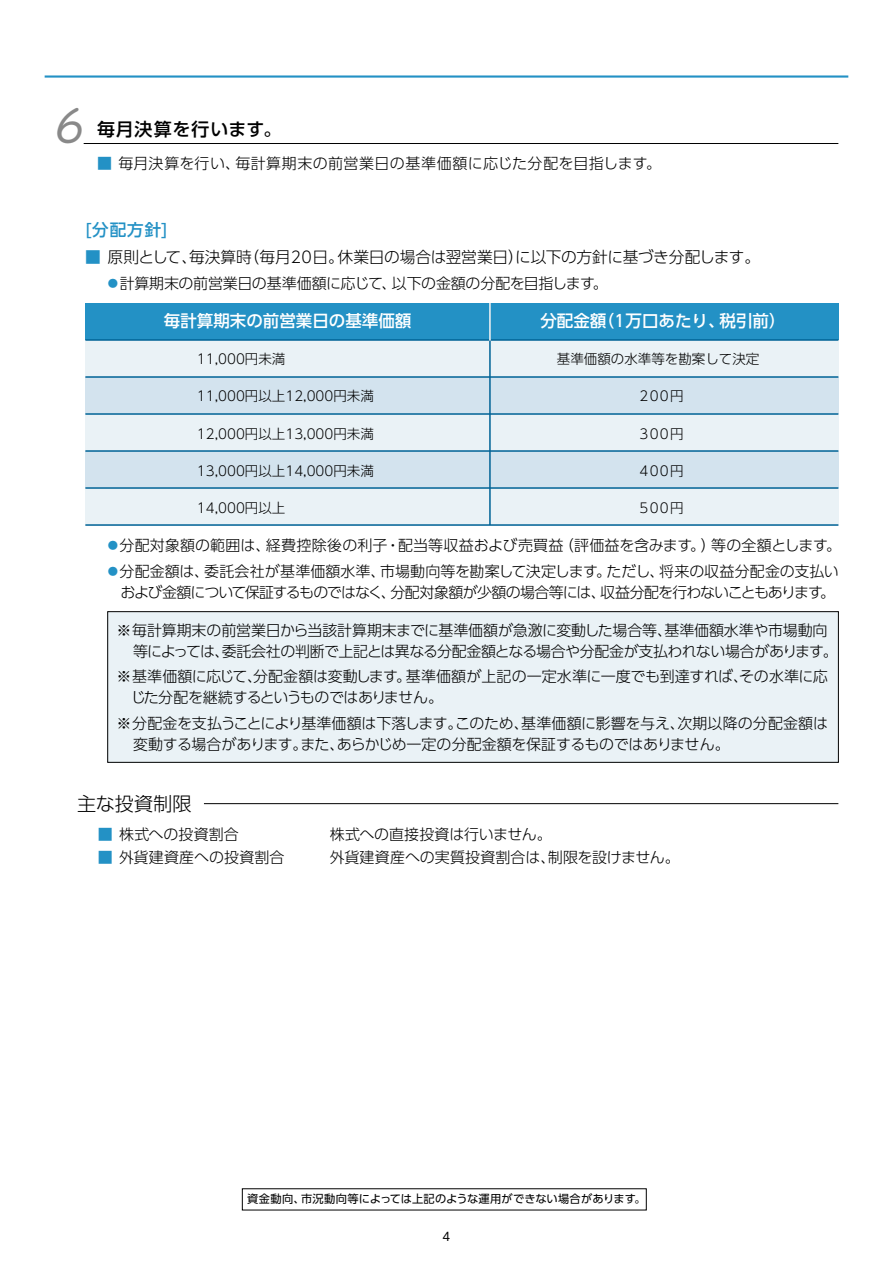
<style>
.page{position:relative;width:893px;height:1263px;background:#fff}
.page>*{position:absolute;margin:0;border:0;box-sizing:border-box;transform-origin:0 0}
.t1{font:italic 48px "UD Digi Kyo";color:#898989}
.t2{font:300 19.2px "UD Shin Go Pro";letter-spacing:.005em;color:#000}
.t3{font:500 18px "UD Shin Go Pro";letter-spacing:.035em;color:#000}
.t4{font:500 16.5px "UD Shin Go Pro";color:#fff}
.t5{font:500 16.5px "UD Shin Go Pro";color:#2391c5}
.t6{font:300 15.75px "UD Shin Go Pro";letter-spacing:-.02em;color:#000}
.t7{font:300 15px/21px "UD Shin Go Pro";letter-spacing:-.015em;color:#000}
.t8{font:300 15px/21px "UD Shin Go Pro";letter-spacing:-.04em;color:#000;text-align:right}
.t9{font:300 15px "UD Shin Go Pro";letter-spacing:.01em;color:#000}
.t10{font:300 15px "UD Shin Go Pro";letter-spacing:.02em;color:#000}
.t11{font:300 15px "UD Shin Go Pro";letter-spacing:.005em;color:#000}
.t12{font:300 13.5px "UD Shin Go Pro";color:#000}
.t13{font:11.7px "UD Shin Go Pro";color:#000}
.t14{font:11.25px "UD Shin Go Pro";letter-spacing:.005em;color:#000}
.s1{color:#2391c5}
</style>
<div class="page">
<hr style="left:204px;top:803px;width:634px;height:1px;background:#000">
<hr style="left:84px;top:143px;width:754px;height:1px;background:#000">
<div style="left:107px;top:612px;width:731px;height:150px;background:#eaf2f6"></div>
<div style="left:107px;top:611px;width:732px;height:152px;border:1px solid #000"></div>
<div style="left:85px;top:303px;width:753px;height:37px;background:#2391c5"></div>
<div style="left:85px;top:340px;width:753px;height:37px;background:#eaf2f6"></div>
<div style="left:85px;top:377px;width:753px;height:37px;background:#d3e3ee"></div>
<div style="left:85px;top:414px;width:753px;height:37px;background:#eaf2f6"></div>
<div style="left:85px;top:451px;width:753px;height:37px;background:#d3e3ee"></div>
<div style="left:85px;top:488px;width:753px;height:37px;background:#eaf2f6"></div>
<hr style="left:85px;top:339px;width:753px;height:2px;background:#006396">
<hr style="left:85px;top:376px;width:753px;height:2px;background:#006396">
<hr style="left:85px;top:413px;width:753px;height:2px;background:#006396">
<hr style="left:85px;top:450px;width:753px;height:2px;background:#006396">
<hr style="left:85px;top:487px;width:753px;height:2px;background:#006396">
<hr style="left:85px;top:524px;width:753px;height:2px;background:#006396">
<hr style="left:489px;top:303px;width:2px;height:222px;background:#006396">
<hr style="left:489px;top:302px;width:2px;height:39px;background:#fff">
<hr style="left:45px;top:75px;width:803px;height:3px;background:#2391c5">
<h1 class="t1" style="left:55px;top:105px;width:33px">6</h1>
<p class="t3" style="left:97px;top:115px;width:186px">毎月決算を行います。</p>
<p class="t10" style="left:97px;top:151px;width:565px"><span class="s1">■</span> 毎月決算を行い、毎計算期末の前営業日の基準価額に応じた分配を目指します。</p>
<p class="t5" style="left:85px;top:216px;width:84px">[分配方針]</p>
<p class="t6" style="left:85px;top:244px;width:677px"><span class="s1">■</span> 原則として、毎決算時（毎月 20日。休業日の場合は翌営業日）に以下の方針に基づき分配します。</p>
<p class="t7" style="left:105px;top:272px;width:504px"><span class="s1">●</span>計算期末の前営業日の基準価額に応じて、以下の金額の分配を目指します。</p>
<p class="t4" style="left:164px;top:307px;width:249px">毎計算期末の前営業日の基準価額</p>
<p class="t12" style="left:197px;top:348px;width:90px">11,000円未満</p>
<p class="t12" style="left:197px;top:385px;width:179px">11,000円以上12,000円未満</p>
<p class="t12" style="left:197px;top:422px;width:179px">12,000円以上13,000円未満</p>
<p class="t12" style="left:197px;top:460px;width:179px">13,000円以上14,000円未満</p>
<p class="t12" style="left:197px;top:497px;width:90px">14,000円以上</p>
<p class="t4" style="left:540px;top:307px;width:247px">分配金額（1万口あたり、税引前）</p>
<p class="t12" style="left:557px;top:348px;width:204px">基準価額の水準等を勘案して決定</p>
<p class="t12" style="left:639px;top:385px;width:46px">200円</p>
<p class="t12" style="left:639px;top:422px;width:46px">300円</p>
<p class="t12" style="left:639px;top:460px;width:46px">400円</p>
<p class="t12" style="left:639px;top:497px;width:46px">500円</p>
<p class="t9" style="left:105px;top:533px;width:737px"><span class="s1">●</span>分配対象額の範囲は、経費控除後の利子・配当等収益および売買益（評価益を含みます。）等の全額とします。</p>
<p class="t8" style="left:105px;top:560px;width:735px"><span class="s1">●</span>分配金額は、委託会社が基準価額水準、市場動向等を勘案して決定します。ただし、将来の収益分配金の支払いおよび金額について保証するものではなく、分配対象額が少額の場合等には、収益分配を行わないこともあります。</p>
<p class="t7" style="left:133px;top:619px;width:706px;text-indent:-16px">※毎計算期末の前営業日から当該計算期末までに基準価額が急激に変動した場合等、基準価額水準や市場動向等によっては、委託会社の判断で上記とは異なる分配金額となる場合や分配金が支払われない場合があります。</p>
<p class="t7" style="left:131px;top:666px;width:699px;text-indent:-14px">※基準価額に応じて、分配金額は変動します。基準価額が上記の一定水準に一度でも到達すれば、その水準に応じた分配を継続するというものではありません。</p>
<p class="t7" style="left:133px;top:712px;width:697px;text-indent:-16px">※分配金を支払うことにより基準価額は下落します。このため、基準価額に影響を与え、次期以降の分配金額は変動する場合があります。また、あらかじめ一定の分配金額を保証するものではありません。</p>
<p class="t2" style="left:77px;top:788px;width:116px">主な投資制限</p>
<p class="t7" style="left:98px;top:823px;width:142px"><span class="s1">■</span> 株式への投資割合</p>
<p class="t7" style="left:315px;top:823px;width:238px">　株式への直接投資は行いません。</p>
<p class="t11" style="left:98px;top:845px;width:188px"><span class="s1">■</span> 外貨建資産への投資割合</p>
<p class="t7" style="left:315px;top:846px;width:366px">　外貨建資産への実質投資割合は、制限を設けません。</p>
<p class="t14" style="left:247px;top:1190px;width:400px">資金動向、市況動向等によっては上記のような運用ができない場合があります。</p>
<p class="t13" style="left:443px;top:1227px;width:9px">4</p>
</div>
